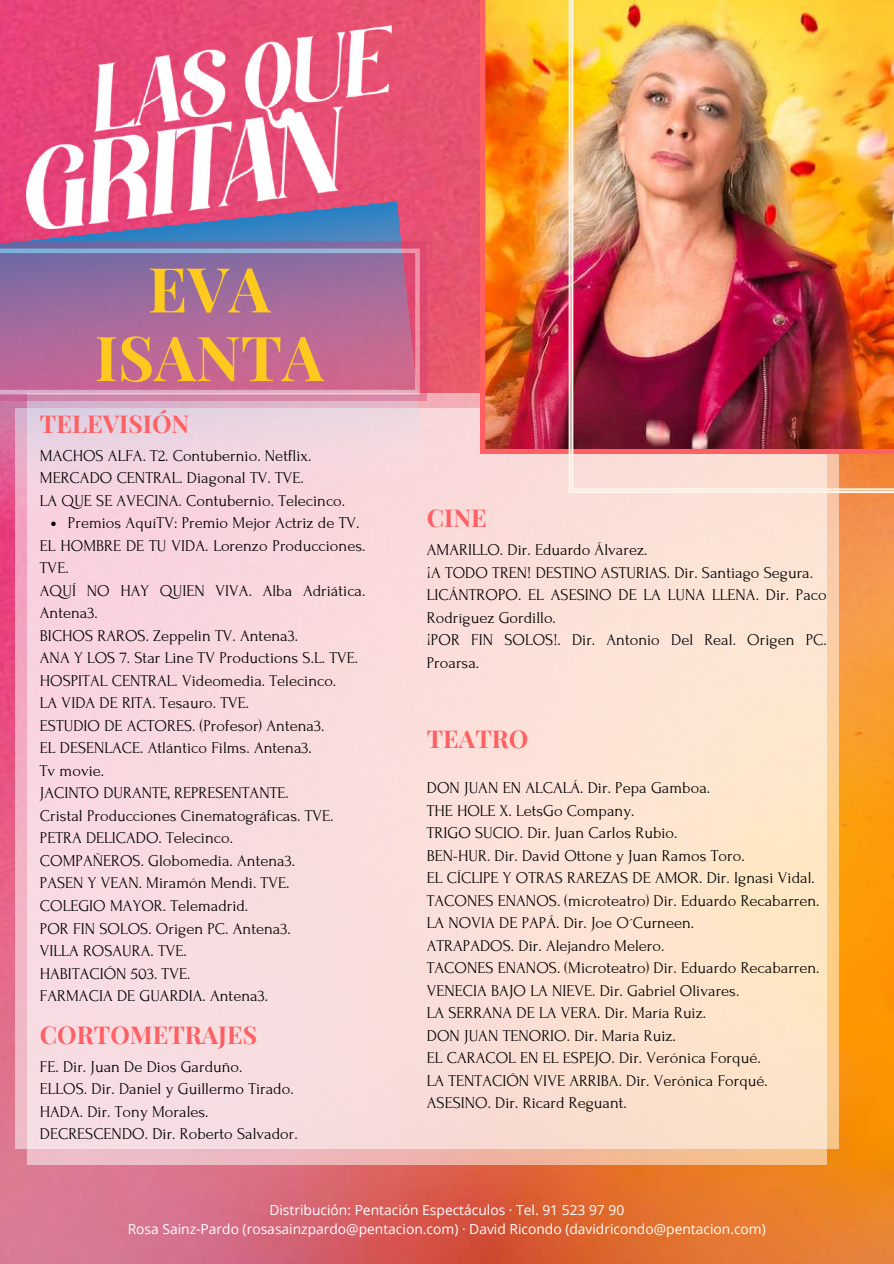
<style>
.page{position:relative;width:894px;height:1264px;background:#fff}
.page>*{position:absolute;margin:0;border:0;box-sizing:border-box;transform-origin:0 0}
.t1{font:700 62.1px/68.7px "Playfair Display";color:#ffc91f;text-align:center}
.t2{font:700 24.6px "Playfair Display";color:#fe6164}
.t3{font:16.5px/22.5px "Forum";color:#000}
.t4{font:13.8px/18.9px "Open Sans";color:#fff;text-align:center}
</style>
<div class="page">
<img style="left:0;top:0;width:893px;height:1263px">
<div style="left:27px;top:393px;width:798px;height:771px;background:linear-gradient(to right,#ebb8d3,#f5bb86)"></div>
<img style="left:27px;top:26px;width:364px;height:175px">
<div style="left:15px;top:408px;width:823px;height:741px;background:linear-gradient(to right,#f7d5e5,#fde6ca)"></div>
<img style="left:480px;top:0;width:88px;height:453px">
<img style="left:568px;top:0;width:325px;height:493px">
<svg style="left:0;top:201px;width:426px;height:332px;background:#dcb8ce"></svg>
<svg style="left:0;top:241px;width:426px;height:160px;background:#b0729d"></svg>
<svg style="left:0;top:248px;width:419px;height:146px;background:#ab6e9c"></svg>
<svg style="left:51px;top:521px;width:5px;height:5px"></svg>
<h1 class="t1" style="left:95px;top:252px;width:230px">EVA<br>ISANTA</h1>
<h2 class="t2" style="left:40px;top:406px;width:151px">TELEVISIÓN</h2>
<p class="t3" style="left:40px;top:444px;width:273px">MACHOS ALFA. T2. Contubernio. Netflix.</p>
<p class="t3" style="left:40px;top:467px;width:265px">MERCADO CENTRAL. Diagonal TV. TVE.</p>
<p class="t3" style="left:40px;top:489px;width:306px">LA QUE SE AVECINA. Contubernio. Telecinco.</p>
<p class="t3" style="left:68px;top:512px;width:293px">Premios AquíTV: Premio Mejor Actriz de TV.</p>
<p class="t3" style="left:40px;top:534px;width:327px">EL HOMBRE DE TU VIDA. Lorenzo Producciones.</p>
<p class="t3" style="left:40px;top:557px;width:30px">TVE.</p>
<p class="t3" style="left:40px;top:579px;width:327px">AQUÍ NO HAY QUIEN VIVA. Alba Adriática.</p>
<p class="t3" style="left:40px;top:602px;width:59px">Antena3.</p>
<p class="t3" style="left:40px;top:624px;width:259px">BICHOS RAROS. Zeppelin TV. Antena3.</p>
<p class="t3" style="left:40px;top:647px;width:319px">ANA Y LOS 7. Star Line TV Productions S.L. TVE.</p>
<p class="t3" style="left:40px;top:669px;width:298px">HOSPITAL CENTRAL. Videomedia. Telecinco.</p>
<p class="t3" style="left:40px;top:692px;width:211px">LA VIDA DE RITA. Tesauro. TVE.</p>
<p class="t3" style="left:40px;top:714px;width:286px">ESTUDIO DE ACTORES. (Profesor) Antena3.</p>
<p class="t3" style="left:40px;top:737px;width:273px">EL DESENLACE. Atlántico Films. Antena3.</p>
<p class="t3" style="left:40px;top:759px;width:66px">Tv movie.</p>
<p class="t3" style="left:40px;top:782px;width:250px">JACINTO DURANTE, REPRESENTANTE.</p>
<p class="t3" style="left:40px;top:804px;width:295px">Cristal Producciones Cinematográficas. TVE.</p>
<p class="t3" style="left:40px;top:827px;width:194px">PETRA DELICADO. Telecinco.</p>
<p class="t3" style="left:40px;top:849px;width:256px">COMPAÑEROS. Globomedia. Antena3.</p>
<p class="t3" style="left:40px;top:872px;width:251px">PASEN Y VEAN. Miramón Mendi. TVE.</p>
<p class="t3" style="left:40px;top:894px;width:210px">COLEGIO MAYOR. Telemadrid.</p>
<p class="t3" style="left:40px;top:917px;width:252px">POR FIN SOLOS. Origen PC. Antena3.</p>
<p class="t3" style="left:40px;top:939px;width:148px">VILLA ROSAURA. TVE.</p>
<p class="t3" style="left:40px;top:962px;width:152px">HABITACIÓN 503. TVE.</p>
<p class="t3" style="left:40px;top:984px;width:229px">FARMACIA DE GUARDIA. Antena3.</p>
<h2 class="t2" style="left:40px;top:1017px;width:219px">CORTOMETRAJES</h2>
<p class="t3" style="left:40px;top:1055px;width:259px">FE. Dir. Juan De Dios Garduño.<br>ELLOS. Dir. Daniel y Guillermo Tirado.<br>HADA. Dir. Tony Morales.<br>DECRESCENDO. Dir. Roberto Salvador.</p>
<h2 class="t2" style="left:426px;top:500px;width:62px">CINE</h2>
<p class="t3" style="left:426px;top:539px;width:401px">AMARILLO. Dir. Eduardo Álvarez.<br>¡A TODO TREN! DESTINO ASTURIAS. Dir. Santiago Segura.<br>LICÁNTROPO. EL ASESINO DE LA LUNA LLENA. Dir. Paco Rodríguez Gordillo.<br>¡POR FIN SOLOS!. Dir. Antonio Del Real. Origen PC.<br>Proarsa.</p>
<h2 class="t2" style="left:426px;top:721px;width:103px">TEATRO</h2>
<p class="t3" style="left:426px;top:776px;width:394px">DON JUAN EN ALCALÁ. Dir. Pepa Gamboa.<br>THE HOLE X. LetsGo Company.<br>TRIGO SUCIO. Dir. Juan Carlos Rubio.<br>BEN-HUR. Dir. David Ottone y Juan Ramos Toro.<br>EL CÍCLIPE Y OTRAS RAREZAS DE AMOR. Dir. Ignasi Vidal.<br>TACONES ENANOS. (microteatro) Dir. Eduardo Recabarren.<br>LA NOVIA DE PAPÁ. Dir. Joe O´Curneen.<br>ATRAPADOS. Dir. Alejandro Melero.<br>TACONES ENANOS. (Microteatro) Dir. Eduardo Recabarren.<br>VENECIA BAJO LA NIEVE. Dir. Gabriel Olivares.<br>LA SERRANA DE LA VERA. Dir. María Ruiz.<br>DON JUAN TENORIO. Dir. María Ruiz.<br>EL CARACOL EN EL ESPEJO. Dir. Verónica Forqué.<br>LA TENTACIÓN VIVE ARRIBA. Dir. Verónica Forqué.<br>ASESINO. Dir. Ricard Reguant.</p>
<p class="t4" style="left:128px;top:1200px;width:639px">Distribución: Pentación Espectáculos · Tel. 91 523 97 90<br>Rosa Sainz-Pardo (rosasainzpardo@pentacion.com) · David Ricondo (davidricondo@pentacion.com)</p>
</div>
